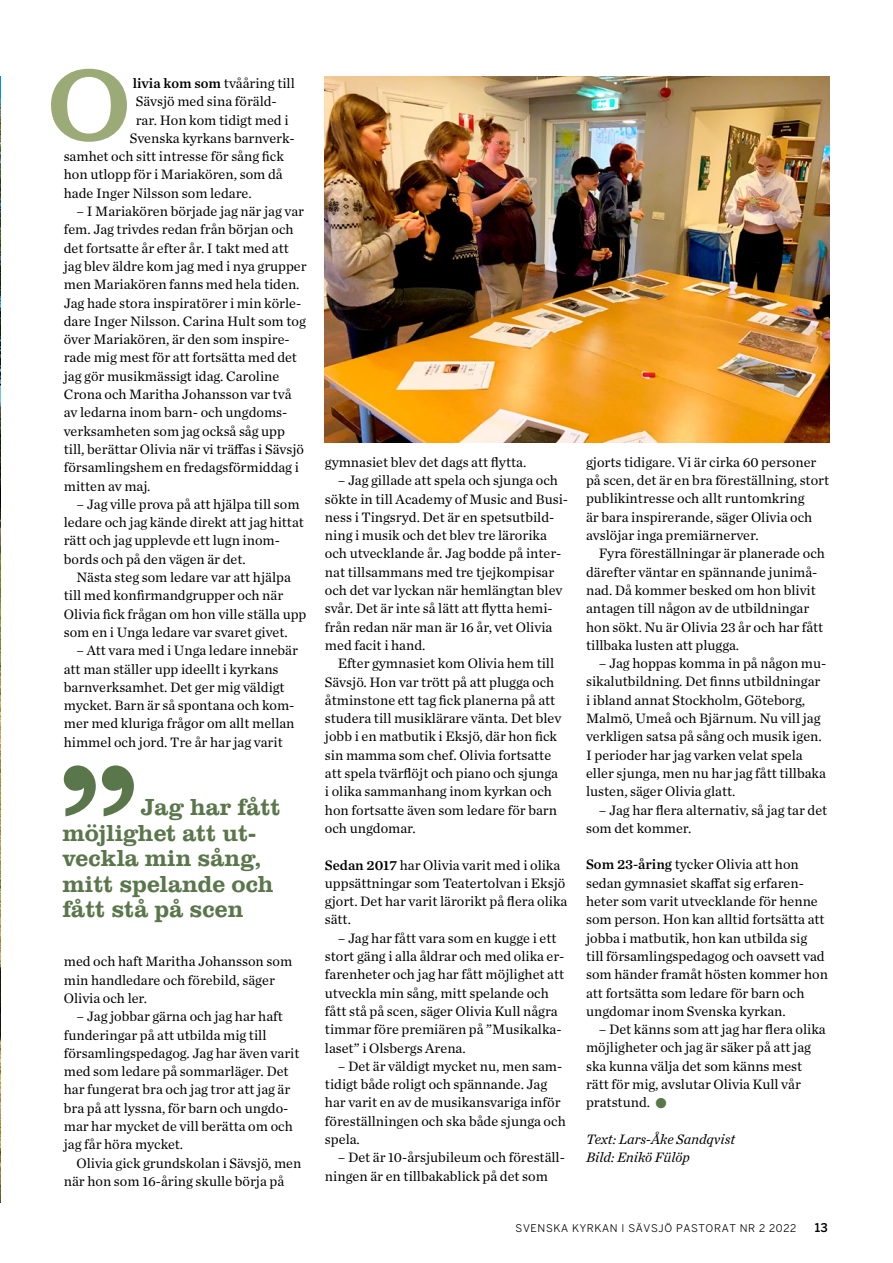
<style>
.page{position:relative;width:893px;height:1263px;background:#fff}
.page>*{position:absolute;margin:0;border:0;box-sizing:border-box;transform-origin:0 0}
.t1{font:500 24px/25.5px "Clarendon URW";color:#5a764b}
.t2{font:14.25px/18.3px "Chronicle Text G1";color:#000}
.t3{font:italic 14.25px/18.3px "Chronicle Text G1";color:#000}
.t4{font:500 12px "Benton Sans";color:#000}
.t5{font:10.5px "Benton Sans";letter-spacing:.06em;color:#000}
.s1{font-family:"Chronicle Text G1 Semi"}
.s2{color:#5a764b}
</style>
<div class="page">
<img style="left:0;top:77px;width:1px;height:636px">
<hr style="left:0;top:713px;width:1px;height:489px;background:#969a91">
<svg style="left:51px;top:69px;width:76px;height:73px"></svg>
<img style="left:325px;top:77px;width:504px;height:366px">
<svg style="left:64px;top:765px;width:70px;height:51px"></svg>
<p class="t2" style="left:133px;top:73px;width:164px"><span class="s1">livia kom som</span> tvååring till</p>
<p class="t2" style="left:136px;top:92px;width:143px">Sävsjö med sina föräld-</p>
<p class="t2" style="left:136px;top:110px;width:154px">rar. Hon kom tidigt med i</p>
<p class="t2" style="left:130px;top:128px;width:166px">Svenska kyrkans barnverk-</p>
<p class="t2" style="left:64px;top:146px;width:222px">samhet och sitt intresse för sång fick</p>
<p class="t2" style="left:64px;top:165px;width:220px">hon utlopp för i Mariakören, som då</p>
<p class="t2" style="left:64px;top:183px;width:189px">hade Inger Nilsson som ledare.</p>
<p class="t2" style="left:64px;top:201px;width:244px;text-indent:13px">– I Mariakören började jag när jag var fem. Jag trivdes redan från början och det fortsatte år efter år. I takt med att jag blev äldre kom jag med i nya grupper men Mariakören fanns med hela tiden.<br>Jag hade stora inspiratörer i min körle&shy;dare Inger Nilsson. Carina Hult som tog över Mariakören, är den som inspire&shy;rade mig mest för att fortsätta med det jag gör musikmässigt idag. Caroline Crona och Maritha Johansson var två av ledarna inom barn- och ungdoms&shy;verksamheten som jag också såg upp till, berättar Olivia när vi träffas i Sävsjö församlingshem en fredagsförmiddag i mitten av maj.</p>
<p class="t2" style="left:64px;top:494px;width:242px;text-indent:13px">– Jag ville prova på att hjälpa till som ledare och jag kände direkt att jag hittat rätt och jag upplevde ett lugn inom&shy;bords och på den vägen är det.</p>
<p class="t2" style="left:64px;top:567px;width:244px;text-indent:13px">Nästa steg som ledare var att hjälpa till med konfirmandgrupper och när Olivia fick frågan om hon ville ställa upp som en i Unga ledare var svaret givet.</p>
<p class="t2" style="left:64px;top:640px;width:236px;text-indent:13px">– Att vara med i Unga ledare innebär att man ställer upp ideellt i kyrkans barnverksamhet. Det ger mig väldigt mycket. Barn är så spontana och kom&shy;mer med kluriga frågor om allt mellan himmel och jord. Tre år har jag varit</p>
<h1 class="t1" style="left:62px;top:793px;width:220px;text-indent:78px">Jag har fått möjlighet att ut&shy;veckla min sång, mitt spelande och fått stå på scen</h1>
<p class="t2" style="left:64px;top:952px;width:230px">med och haft Maritha Johansson som min handledare och förebild, säger<br>Olivia och ler.</p>
<p class="t2" style="left:64px;top:1006px;width:237px;text-indent:13px">– Jag jobbar gärna och jag har haft funderingar på att utbilda mig till församlingspedagog. Jag har även varit med som ledare på sommarläger. Det har fungerat bra och jag tror att jag är bra på att lyssna, för barn och ungdo&shy;mar har mycket de vill berätta om och jag får höra mycket.</p>
<p class="t2" style="left:64px;top:1153px;width:239px;text-indent:13px">Olivia gick grundskolan i Sävsjö, men när hon som 16-åring skulle börja på</p>
<p class="t2" style="left:325px;top:452px;width:203px">gymnasiet blev det dags att flytta.</p>
<p class="t2" style="left:325px;top:471px;width:245px;text-indent:13px">– Jag gillade att spela och sjunga och sökte in till Academy of Music and Busi&shy;ness i Tingsryd. Det är en spetsutbild&shy;ning i musik och det blev tre lärorika och utvecklande år. Jag bodde på inter&shy;nat tillsammans med tre tjejkompisar och det var lyckan när hemlängtan blev svår. Det är inte så lätt att flytta hemi&shy;från redan när man är 16 år, vet Olivia med facit i hand.</p>
<p class="t2" style="left:325px;top:654px;width:238px;text-indent:13px">Efter gymnasiet kom Olivia hem till Sävsjö. Hon var trött på att plugga och åtminstone ett tag fick planerna på att studera till musiklärare vänta. Det blev jobb i en matbutik i Eksjö, där hon fick sin mamma som chef. Olivia fortsatte att spela tvärflöjt och piano och sjunga i olika sammanhang inom kyrkan och hon fortsatte även som ledare för barn och ungdomar.</p>
<p class="t2" style="left:325px;top:855px;width:244px"><span class="s1">Sedan 2017</span> har Olivia varit med i olika uppsättningar som Teatertolvan i Eksjö gjort. Det har varit lärorikt på flera olika sätt.</p>
<p class="t2" style="left:325px;top:928px;width:241px;text-indent:13px">– Jag har fått vara som en kugge i ett stort gäng i alla åldrar och med olika er&shy;farenheter och jag har fått möjlighet att utveckla min sång, mitt spelande och fått stå på scen, säger Olivia Kull några timmar före premiären på ”Musikalka&shy;laset” i Olsbergs Arena.</p>
<p class="t2" style="left:325px;top:1056px;width:242px;text-indent:13px">– Det är väldigt mycket nu, men sam&shy;tidigt både roligt och spännande. Jag har varit en av de musikansvariga inför föreställningen och ska både sjunga och spela.</p>
<p class="t2" style="left:325px;top:1148px;width:241px;text-indent:13px">– Det är 10-årsjubileum och föreställ&shy;ningen är en tillbakablick på det som</p>
<p class="t2" style="left:586px;top:452px;width:245px">gjorts tidigare. Vi är cirka 60 personer på scen, det är en bra föreställning, stort publikintresse och allt runtomkring<br>är bara inspirerande, säger Olivia och avslöjar inga premiärnerver.</p>
<p class="t2" style="left:586px;top:544px;width:240px;text-indent:13px">Fyra föreställningar är planerade och därefter väntar en spännande junimå&shy;nad. Då kommer besked om hon blivit antagen till någon av de utbildningar hon sökt. Nu är Olivia 23 år och har fått tillbaka lusten att plugga.</p>
<p class="t2" style="left:586px;top:653px;width:242px;text-indent:13px">– Jag hoppas komma in på någon mu&shy;sikalutbildning. Det finns utbildningar i ibland annat Stockholm, Göteborg, Malmö, Umeå och Bjärnum. Nu vill jag verkligen satsa på sång och musik igen.<br>I perioder har jag varken velat spela eller sjunga, men nu har jag fått tillbaka lusten, säger Olivia glatt.</p>
<p class="t2" style="left:586px;top:800px;width:243px;text-indent:13px">– Jag har flera alternativ, så jag tar det som det kommer.</p>
<p class="t2" style="left:586px;top:855px;width:243px"><span class="s1">Som 23-åring</span> tycker Olivia att hon sedan gymnasiet skaffat sig erfaren&shy;heter som varit utvecklande för henne som person. Hon kan alltid fortsätta att jobba i matbutik, hon kan utbilda sig till församlingspedagog och oavsett vad som händer framåt hösten kommer hon att fortsätta som ledare för barn och ungdomar inom Svenska kyrkan.</p>
<p class="t2" style="left:586px;top:1019px;width:241px;text-indent:13px">– Det känns som att jag har flera olika möjligheter och jag är säker på att jag ska kunna välja det som känns mest rätt för mig, avslutar Olivia Kull vår pratstund. <span class="s2">●</span></p>
<p class="t3" style="left:586px;top:1129px;width:151px">Text: Lars-Åke Sandqvist<br>Bild: Enikö Fülöp</p>
<p class="t5" style="left:516px;top:1222px;width:282px">SVENSKA KYRKAN I SÄVSJÖ PASTORAT NR 2 2022</p>
<p class="t4" style="left:815px;top:1220px;width:14px">13</p>
</div>
